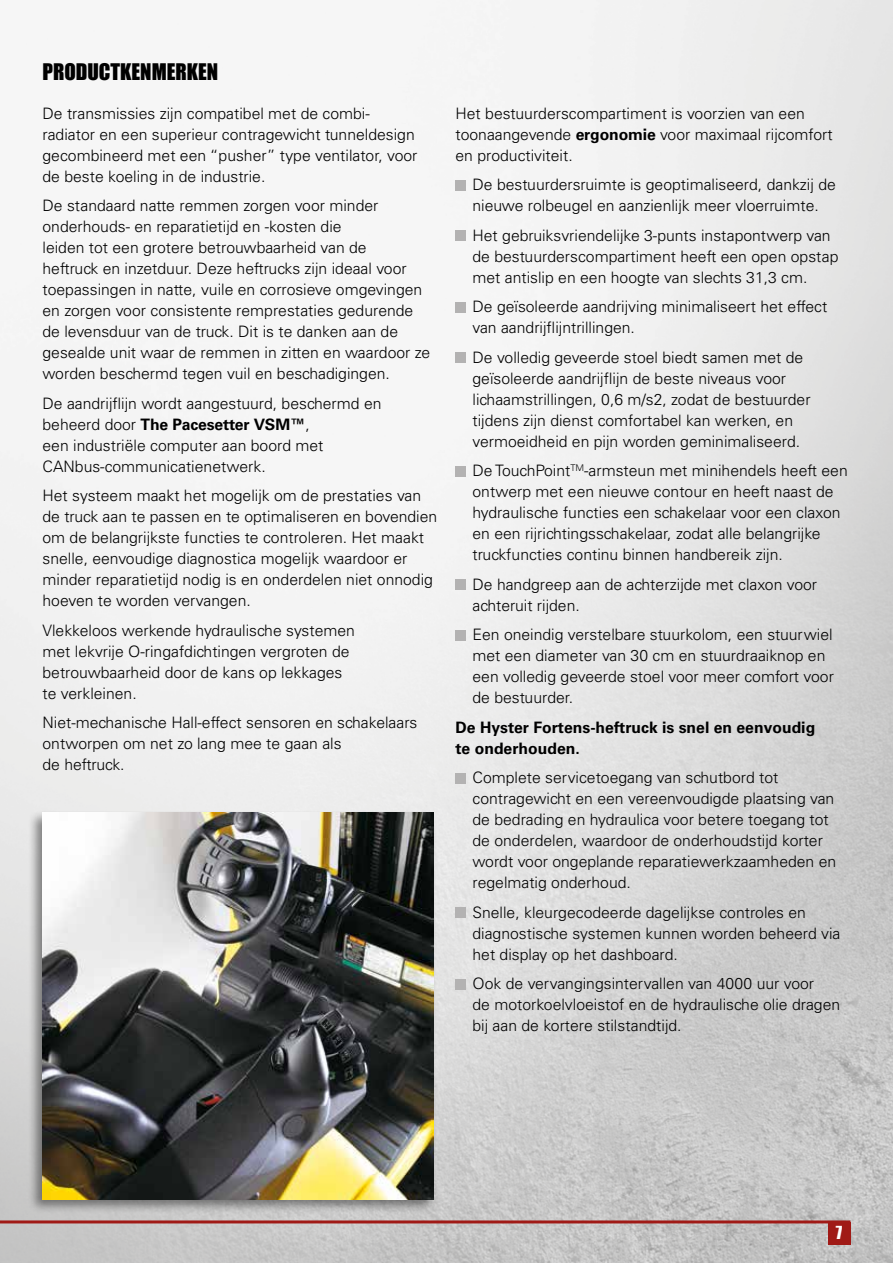
<style>
.page{position:relative;width:893px;height:1263px;background:#fff}
.page>*{position:absolute;margin:0;border:0;box-sizing:border-box;transform-origin:0 0}
.t1{font:21px "Impact";color:#000}
.t2{font:16.5px "Impact";color:#fff}
.t3{font:300 15.75px/21px "Univers";color:#000}
.t4{font:700 15.75px/21px "Univers";color:#000}
.s1{font-weight:700}
</style>
<div class="page">
<img style="left:0;top:0;width:893px;height:1263px">
<hr style="left:0;top:1222px;width:1px;height:41px;background:#525251">
<hr style="left:0;top:1220px;width:850px;height:3px;background:#a01a16">
<div style="left:828px;top:1222px;width:22px;height:23px;background:#a01a16"></div>
<div style="left:28px;top:809px;width:409px;height:405px;background:#000;opacity:.45"></div>
<img style="left:43px;top:812px;width:391px;height:387px">
<div style="left:455px;top:180px;width:11px;height:10px;background:#b3b2b2"></div>
<div style="left:455px;top:230px;width:11px;height:11px;background:#b3b2b2"></div>
<div style="left:455px;top:302px;width:11px;height:10px;background:#b3b2b2"></div>
<div style="left:455px;top:352px;width:11px;height:11px;background:#b3b2b2"></div>
<div style="left:455px;top:466px;width:11px;height:10px;background:#b3b2b2"></div>
<div style="left:455px;top:579px;width:11px;height:11px;background:#b3b2b2"></div>
<div style="left:455px;top:630px;width:11px;height:10px;background:#b3b2b2"></div>
<div style="left:455px;top:773px;width:11px;height:10px;background:#b3b2b2"></div>
<div style="left:455px;top:907px;width:11px;height:11px;background:#b3b2b2"></div>
<div style="left:455px;top:979px;width:11px;height:10px;background:#b3b2b2"></div>
<h1 class="t1" style="left:43px;top:56px;width:177px">PRODUCTKENMERKEN</h1>
<p class="t3" style="left:43px;top:103px;width:376px">De transmissies zijn compatibel met de combi&shy;radiator en een superieur contragewicht tunneldesign gecombineerd met een “pusher” type ventilator, voor de beste koeling in de industrie.</p>
<p class="t3" style="left:43px;top:195px;width:389px">De standaard natte remmen zorgen voor minder onderhouds- en reparatietijd en -kosten die<br>leiden tot een grotere betrouwbaarheid van de<br>heftruck en inzetduur. Deze heftrucks zijn ideaal voor toepassingen in natte, vuile en corrosieve omgevingen en zorgen voor consistente remprestaties gedurende de levensduur van de truck. Dit is te danken aan de gesealde unit waar de remmen in zitten en waardoor ze worden beschermd tegen vuil en beschadigingen.</p>
<p class="t3" style="left:43px;top:393px;width:340px">De aandrijflijn wordt aangestuurd, beschermd en beheerd door <span class="s1">The Pacesetter VSM™</span>,<br>een industriële computer aan boord met CANbus-communicatienetwerk.</p>
<p class="t3" style="left:43px;top:485px;width:396px">Het systeem maakt het mogelijk om de prestaties van de truck aan te passen en te optimaliseren en bovendien om de belangrijkste functies te controleren. Het maakt snelle, eenvoudige diagnostica mogelijk waardoor er minder reparatietijd nodig is en onderdelen niet onnodig hoeven te worden vervangen.</p>
<p class="t3" style="left:43px;top:620px;width:314px">Vlekkeloos werkende hydraulische systemen met lekvrije O-ringafdichtingen vergroten de betrouwbaarheid door de kans op lekkages te verkleinen.</p>
<p class="t3" style="left:43px;top:712px;width:376px">Niet-mechanische Hall-effect sensoren en schakelaars ontworpen om net zo lang mee te gaan als<br>de heftruck.</p>
<p class="t3" style="left:455px;top:103px;width:379px">Het bestuurderscompartiment is voorzien van een toonaangevende <span class="s1">ergonomie</span> voor maximaal rijcomfort en productiviteit.</p>
<p class="t3" style="left:472px;top:174px;width:365px">De bestuurdersruimte is geoptimaliseerd, dankzij de nieuwe rolbeugel en aanzienlijk meer vloerruimte.</p>
<p class="t3" style="left:472px;top:225px;width:367px">Het gebruiksvriendelijke 3-punts instapontwerp van de bestuurderscompartiment heeft een open opstap met antislip en een hoogte van slechts 31,3 cm.</p>
<p class="t3" style="left:472px;top:296px;width:356px">De geïsoleerde aandrijving minimaliseert het effect van aandrijflijntrillingen.</p>
<p class="t3" style="left:472px;top:347px;width:340px">De volledig geveerde stoel biedt samen met de geïsoleerde aandrijflijn de beste niveaus voor lichaamstrillingen, 0,6 m/s2, zodat de bestuurder tijdens zijn dienst comfortabel kan werken, en vermoeidheid en pijn worden geminimaliseerd.</p>
<p class="t3" style="left:472px;top:460px;width:377px">De TouchPoint<sup>TM</sup>-armsteun met minihendels heeft een ontwerp met een nieuwe contour en heeft naast de hydraulische functies een schakelaar voor een claxon en een rijrichtingsschakelaar, zodat alle belangrijke truckfuncties continu binnen handbereik zijn.</p>
<p class="t3" style="left:472px;top:574px;width:346px">De handgreep aan de achterzijde met claxon voor achteruit rijden.</p>
<p class="t3" style="left:472px;top:624px;width:363px">Een oneindig verstelbare stuurkolom, een stuurwiel met een diameter van 30 cm en stuurdraaiknop en een volledig geveerde stoel voor meer comfort voor de bestuurder.</p>
<p class="t4" style="left:455px;top:717px;width:361px">De Hyster Fortens-heftruck is snel en eenvoudig te onderhouden.</p>
<p class="t3" style="left:472px;top:767px;width:365px">Complete servicetoegang van schutbord tot contragewicht en een vereenvoudigde plaatsing van de bedrading en hydraulica voor betere toegang tot de onderdelen, waardoor de onderhoudstijd korter wordt voor ongeplande reparatiewerkzaamheden en regelmatig onderhoud.</p>
<p class="t3" style="left:472px;top:902px;width:369px">Snelle, kleurgecodeerde dagelijkse controles en diagnostische systemen kunnen worden beheerd via het display op het dashboard.</p>
<p class="t3" style="left:472px;top:973px;width:369px">Ook de vervangingsintervallen van 4000 uur voor<br>de motorkoelvloeistof en de hydraulische olie dragen bij aan de kortere stilstandtijd.</p>
<p class="t2" style="left:836px;top:1220px;width:8px">7</p>
</div>
